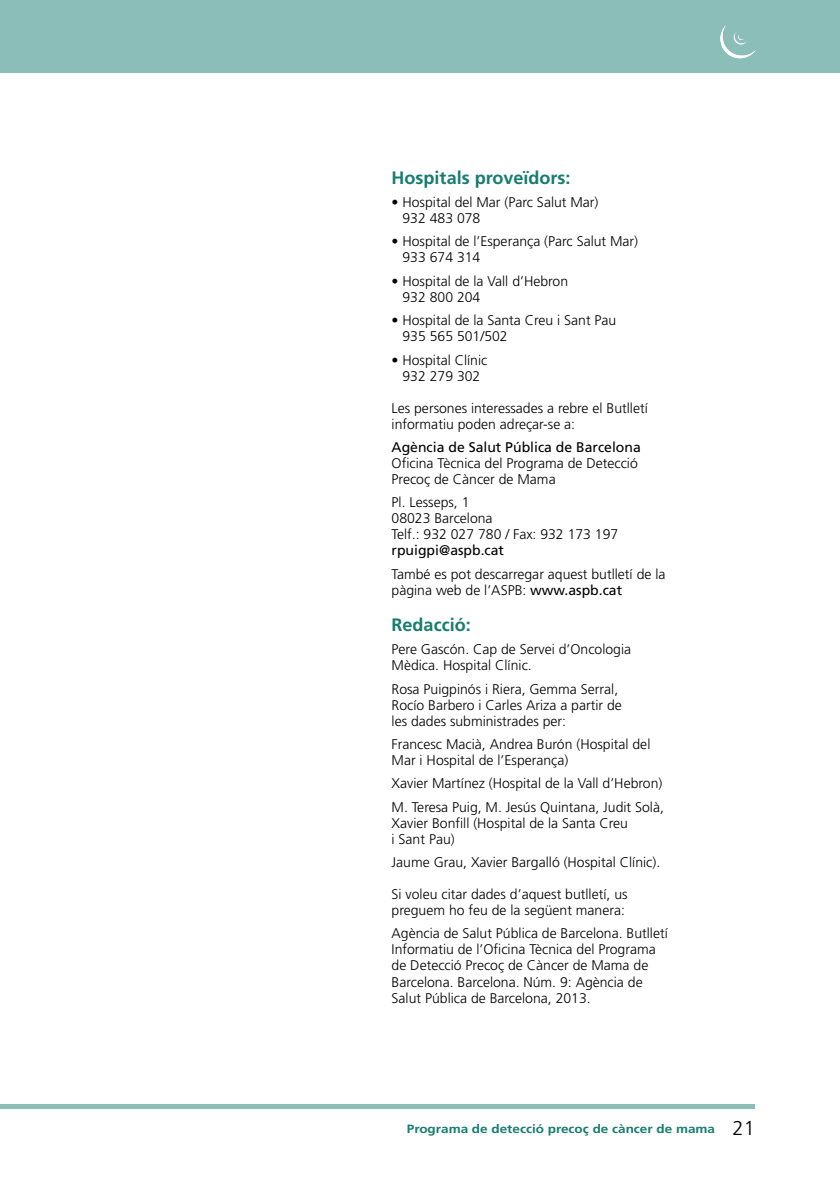
<style>
.page{position:relative;width:840px;height:1191px;background:#fff}
.page>*{position:absolute;margin:0;border:0;box-sizing:border-box;transform-origin:0 0}
.Credits_titulos{font:700 18px "Frutiger LT Std";color:#177c70}
.Credits_txt{font:300 14px/16px "Frutiger LT Std";color:#000}
.t1{font:700 12px "Frutiger LT Std";color:#177c70;scale:1.13 1}
.s1{font-weight:400}
.s2{font-weight:300;font-size:20px;color:#000}
</style>
<div class="page">
<hr style="left:0;top:68px;width:1px;height:1041px;background:#dcebea">
<hr style="left:0;top:1104px;width:754px;height:4px;background:#8bbeb8">
<div style="left:0;top:0;width:839px;height:72px;background:#8bbeb8"></div>
<svg style="left:720px;top:25px;width:35px;height:33px"></svg>
<p class="Credits_titulos" style="left:391px;top:167px;width:180px">Hospitals proveïdors:</p>
<p class="Credits_txt" style="left:402px;top:194px;width:197px;text-indent:-11px">• Hospital del Mar (Parc Salut Mar)<br>932 483 078</p>
<p class="Credits_txt" style="left:402px;top:234px;width:237px;text-indent:-11px">• Hospital de l’Esperança (Parc Salut Mar)<br>933 674 314</p>
<p class="Credits_txt" style="left:402px;top:273px;width:167px;text-indent:-11px">• Hospital de la Vall d’Hebron<br>932 800 204</p>
<p class="Credits_txt" style="left:402px;top:312px;width:215px;text-indent:-11px">• Hospital de la Santa Creu i Sant Pau<br>935 565 501/502</p>
<p class="Credits_txt" style="left:391px;top:352px;width:97px;text-align:center">• Hospital Clínic<br>932 279 302</p>
<p class="Credits_txt" style="left:391px;top:400px;width:257px">Les persones interessades a rebre el Butlletí informatiu poden adreçar-se a:</p>
<p class="Credits_txt" style="left:391px;top:439px;width:250px"><span class="s1">Agència de Salut Pública de Barcelona<br></span>Oficina Tècnica del Programa de Detecció<br>Precoç de Càncer de Mama</p>
<p class="Credits_txt" style="left:391px;top:495px;width:228px">Pl. Lesseps, 1<br>08023 Barcelona<br>Telf.: 932 027 780 / Fax: 932 173 197 <span class="s1">rpuigpi@aspb.cat</span></p>
<p class="Credits_txt" style="left:391px;top:566px;width:275px">També es pot descarregar aquest butlletí de la pàgina web de l’ASPB: <span class="s1">www.aspb.cat</span></p>
<p class="Credits_titulos" style="left:391px;top:614px;width:81px">Redacció:</p>
<p class="Credits_txt" style="left:391px;top:641px;width:241px">Pere Gascón. Cap de Servei d’Oncologia<br>Mèdica. Hospital Clínic.</p>
<p class="Credits_txt" style="left:391px;top:681px;width:231px">Rosa Puigpinós i Riera, Gemma Serral,<br>Rocío Barbero i Carles Ariza a partir de les dades subministrades per:</p>
<p class="Credits_txt" style="left:391px;top:736px;width:260px">Francesc Macià, Andrea Burón (Hospital del<br>Mar i Hospital de l’Esperança)</p>
<p class="Credits_txt" style="left:391px;top:775px;width:272px">Xavier Martínez (Hospital de la Vall d’Hebron)</p>
<p class="Credits_txt" style="left:391px;top:799px;width:274px">M. Teresa Puig, M. Jesús Quintana, Judit Solà,<br>Xavier Bonfill (Hospital de la Santa Creu<br>i Sant Pau)</p>
<p class="Credits_txt" style="left:391px;top:854px;width:270px">Jaume Grau, Xavier Bargalló (Hospital Clínic).</p>
<p class="Credits_txt" style="left:391px;top:886px;width:237px">Si voleu citar dades d’aquest butlletí, us preguem ho feu de la següent manera:</p>
<p class="Credits_txt" style="left:391px;top:926px;width:277px">Agència de Salut Pública de Barcelona. Butlletí Informatiu de l’Oficina Tècnica del Programa de Detecció Precoç de Càncer de Mama de Barcelona. Barcelona. Núm. 9: Agència de Salut Pública de Barcelona, 2013.</p>
<p class="t1" style="left:406px;top:1121px;width:309px">Programa de detecció precoç de càncer de mama <span class="s2">21</span></p>
</div>
